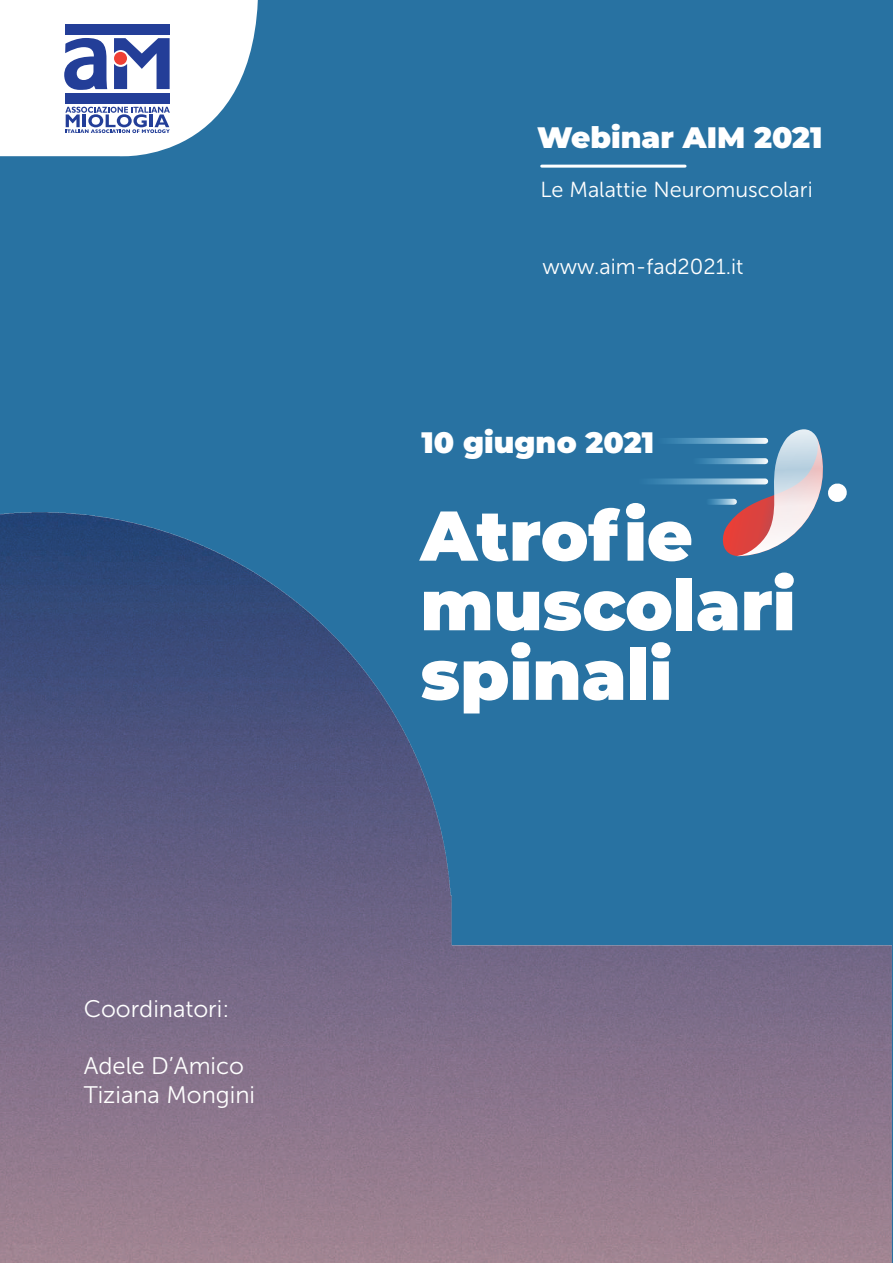
<style>
.page{position:relative;width:893px;height:1263px;background:#2872a2}
.page>*{position:absolute;margin:0;border:0;box-sizing:border-box;transform-origin:0 0}
.t1{font:900 70.35px/69.6px "Montserrat";color:#fff}
.t2{font:900 29.55px "Montserrat";color:#fff}
.t3{font:23.85px/28.7px "Museo Sans 300";color:#fff}
.t4{font:21.75px "Museo Sans 300";color:#fff}
</style>
<div class="page">
<hr style="left:542px;top:165px;width:143px;height:3px;background:#fff">
<img style="left:0;top:484px;width:892px;height:779px">
<svg style="left:720px;top:429px;width:128px;height:127px"></svg>
<svg style="left:669px;top:438px;width:96px;height:6px"></svg>
<svg style="left:701px;top:458px;width:64px;height:6px"></svg>
<svg style="left:708px;top:499px;width:26px;height:6px"></svg>
<svg style="left:653px;top:478px;width:112px;height:6px"></svg>
<svg style="left:0;top:0;width:258px;height:157px;background:#c3cfe3"></svg>
<p class="t3" style="left:84px;top:994px;width:147px">Coordinatori:</p>
<p class="t3" style="left:84px;top:1052px;width:173px">Adele D’Amico<br>Tiziana Mongini</p>
<h2 class="t2" style="left:537px;top:115px;width:287px">Webinar AIM 2021</h2>
<p class="t4" style="left:540px;top:178px;width:274px">Le Malattie Neuromuscolari</p>
<p class="t4" style="left:542px;top:254px;width:203px">www.aim-fad2021.it</p>
<h2 class="t2" style="left:422px;top:421px;width:234px">10 giugno 2021</h2>
<h1 class="t1" style="left:420px;top:496px;width:377px">Atrofie muscolari spinali</h1>
</div>
